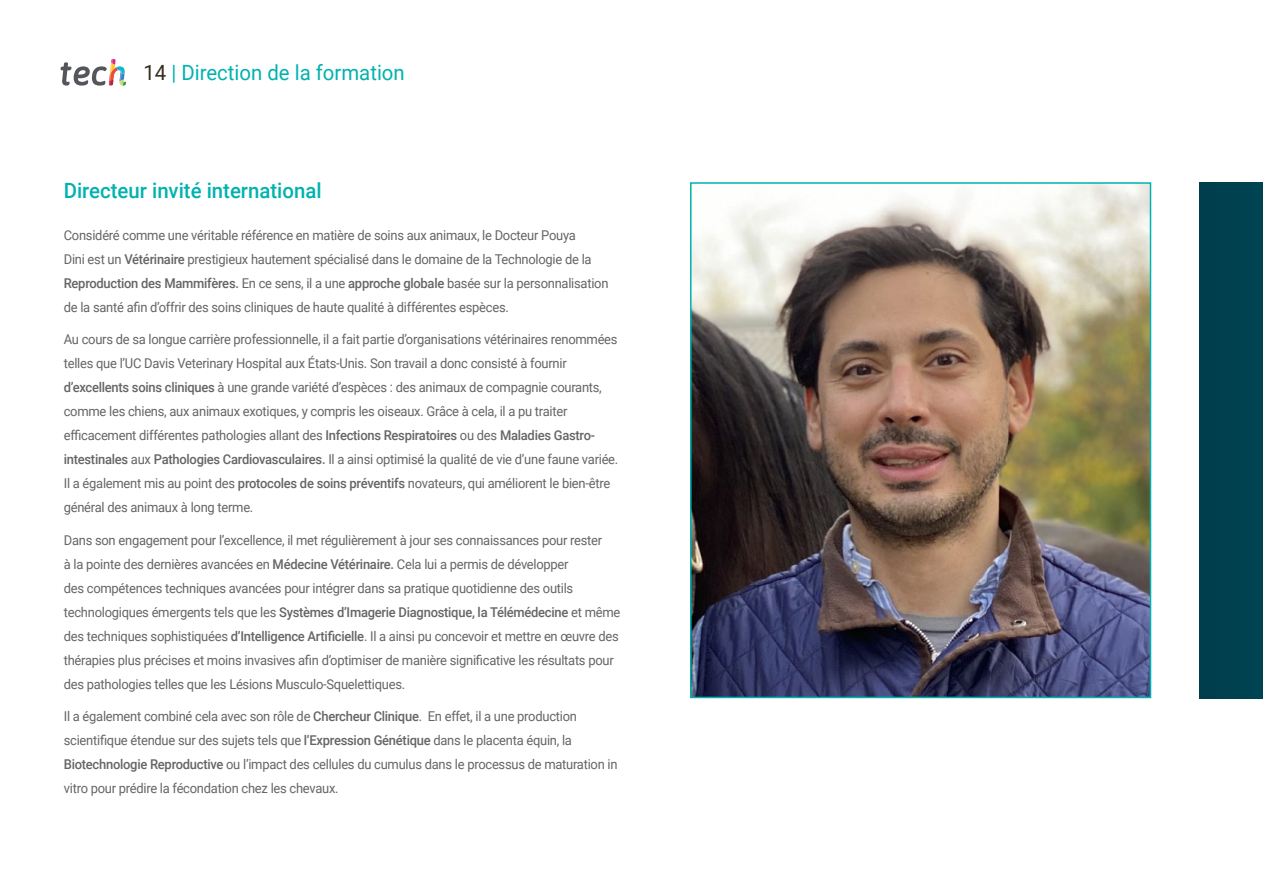
<style>
.page{position:relative;width:1263px;height:893px;background:#fff}
.page>*{position:absolute;margin:0;border:0;box-sizing:border-box;transform-origin:0 0}
.t1{font:500 21px "Roboto";color:#00b2af}
.t2{font:21px "Roboto";color:#00b2af}
.t3{font:13.5px/24px "Roboto";letter-spacing:-.02em;color:#656565;scale:.96 1}
.s1{color:#312e20}
.s2{font-weight:500}
</style>
<div class="page">
<div style="left:1199px;top:182px;width:64px;height:516px;background:#00404f"></div>
<img style="left:693px;top:185px;width:455px;height:510px">
<div style="left:690px;top:182px;width:461px;height:516px;border:2px solid #00b2af"></div>
<svg style="left:61px;top:59px;width:65px;height:27px"></svg>
<h1 class="t2" style="left:144px;top:57px;width:263px"><span class="s1">14</span> | Direction de la formation</h1>
<h1 class="t1" style="left:64px;top:176px;width:259px">Directeur invité international</h1>
<p class="t3" style="left:64px;top:222px;width:569px">Considéré comme une véritable référence en matière de soins aux animaux, le Docteur Pouya<br>Dini est un <span class="s2">Vétérinaire</span> prestigieux hautement spécialisé dans le domaine de la Technologie de la <span class="s2">Reproduction des Mammifères.</span> En ce sens, il a une <span class="s2">approche globale</span> basée sur la personnalisation de la santé afin d’offrir des soins cliniques de haute qualité à différentes espèces.</p>
<p class="t3" style="left:64px;top:327px;width:579px">Au cours de sa longue carrière professionnelle, il a fait partie d’organisations vétérinaires renommées telles que l’UC Davis Veterinary Hospital aux États-Unis. Son travail a donc consisté à fournir <span class="s2">d’excellents soins cliniques</span> à une grande variété d’espèces : des animaux de compagnie courants, comme les chiens, aux animaux exotiques, y compris les oiseaux. Grâce à cela, il a pu traiter efficacement différentes pathologies allant des <span class="s2">Infections Respiratoires</span> ou des <span class="s2">Maladies Gastro&shy;intestinales</span> aux <span class="s2">Pathologies Cardiovasculaires.</span> Il a ainsi optimisé la qualité de vie d’une faune variée.<br>Il a également mis au point des <span class="s2">protocoles de soins préventifs</span> novateurs, qui améliorent le bien-être général des animaux à long terme.</p>
<p class="t3" style="left:64px;top:527px;width:581px">Dans son engagement pour l’excellence, il met régulièrement à jour ses connaissances pour rester<br>à la pointe des dernières avancées en <span class="s2">Médecine Vétérinaire.</span> Cela lui a permis de développer<br>des compétences techniques avancées pour intégrer dans sa pratique quotidienne des outils technologiques émergents tels que les <span class="s2">Systèmes d’Imagerie Diagnostique, la Télémédecine</span> et même des techniques sophistiquées <span class="s2">d’Intelligence Artificielle</span>. Il a ainsi pu concevoir et mettre en œuvre des thérapies plus précises et moins invasives afin d’optimiser de manière significative les résultats pour des pathologies telles que les Lésions Musculo-Squelettiques.</p>
<p class="t3" style="left:64px;top:704px;width:578px">Il a également combiné cela avec son rôle de <span class="s2">Chercheur Clinique</span>. En effet, il a une production scientifique étendue sur des sujets tels que <span class="s2">l’Expression Génétique</span> dans le placenta équin, la <span class="s2">Biotechnologie Reproductive</span> ou l’impact des cellules du cumulus dans le processus de maturation in vitro pour prédire la fécondation chez les chevaux.</p>
</div>
